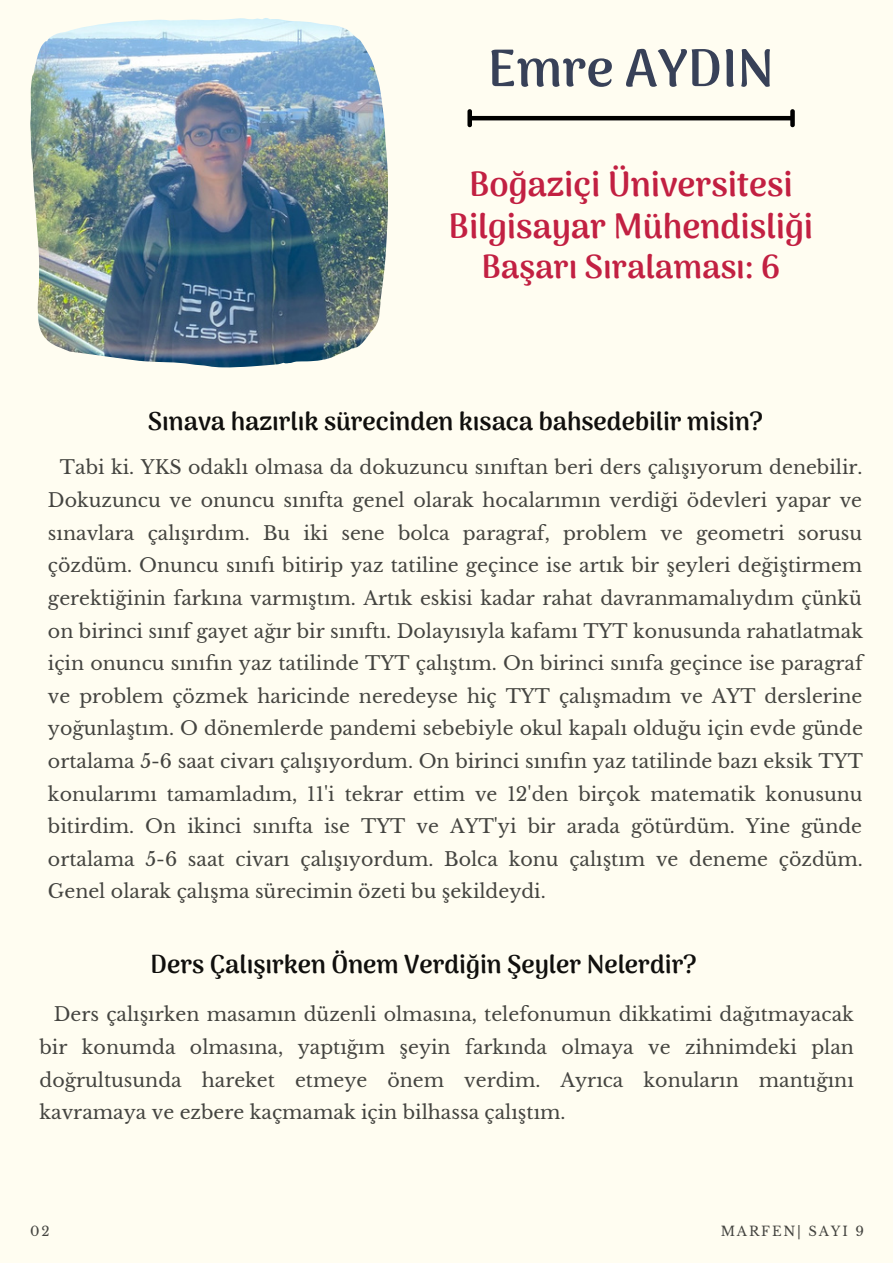
<style>
.page{position:relative;width:893px;height:1264px;background:#fff}
.page>*{position:absolute;margin:0;border:0;box-sizing:border-box;transform-origin:0 0}
.t1{font:800 52.5px "Arima Madurai";color:#384158}
.t2{font:800 34.5px/41.5px "Arima Madurai";color:#c22042;text-align:center}
.t3{font:800 33px "Arima Madurai";color:#c22042}
.t4{font:800 25.5px "Arima Madurai";color:#100f0d}
.t5{font:18.9px/32.5px "Libre Baskerville";color:#444440;text-align:justify}
.t6{font:13.2px "Libre Baskerville";letter-spacing:.14em;color:#444440}
</style>
<div class="page">
<div style="left:0;top:0;width:892px;height:1262px;background:#fffdf1"></div>
<hr style="left:471px;top:116px;width:320px;height:4px;background:#000">
<svg style="left:467px;top:109px;width:5px;height:18px"></svg>
<svg style="left:790px;top:109px;width:4px;height:18px"></svg>
<img style="left:30px;top:18px;width:358px;height:349px">
<h1 class="t1" style="left:487px;top:30px;width:288px">Emre AYDIN</h1>
<h2 class="t2" style="left:448px;top:164px;width:366px">Boğaziçi Üniversitesi<br>Bilgisayar Mühendisliği</h2>
<h3 class="t3" style="left:481px;top:243px;width:300px">Başarı Sıralaması: 6</h3>
<h3 class="t4" style="left:148px;top:403px;width:616px">Sınava hazırlık sürecinden kısaca bahsedebilir misin?</h3>
<p class="t5" style="left:48px;top:451px;width:816px;text-indent:12px">Tabi ki. YKS odaklı olmasa da dokuzuncu sınıftan beri ders çalışıyorum denebilir.<br>Dokuzuncu ve onuncu sınıfta genel olarak hocalarımın verdiği ödevleri yapar ve sınavlara çalışırdım. Bu iki sene bolca paragraf, problem ve geometri sorusu çözdüm. Onuncu sınıfı bitirip yaz tatiline geçince ise artık bir şeyleri değiştirmem gerektiğinin farkına varmıştım. Artık eskisi kadar rahat davranmamalıydım çünkü on birinci sınıf gayet ağır bir sınıftı. Dolayısıyla kafamı TYT konusunda rahatlatmak için onuncu sınıfın yaz tatilinde TYT çalıştım. On birinci sınıfa geçince ise paragraf ve problem çözmek haricinde neredeyse hiç TYT çalışmadım ve AYT derslerine yoğunlaştım. O dönemlerde pandemi sebebiyle okul kapalı olduğu için evde günde ortalama 5-6 saat civarı çalışıyordum. On birinci sınıfın yaz tatilinde bazı eksik TYT konularımı tamamladım, 11'i tekrar ettim ve 12'den birçok matematik konusunu bitirdim. On ikinci sınıfta ise TYT ve AYT'yi bir arada götürdüm. Yine günde ortalama 5-6 saat civarı çalışıyordum. Bolca konu çalıştım ve deneme çözdüm.<br>Genel olarak çalışma sürecimin özeti bu şekildeydi.</p>
<h3 class="t4" style="left:150px;top:945px;width:547px">Ders Çalışırken Önem Verdiğin Şeyler Nelerdir?</h3>
<p class="t5" style="left:40px;top:998px;width:815px;text-indent:14px">Ders çalışırken masamın düzenli olmasına, telefonumun dikkatimi dağıtmayacak bir konumda olmasına, yaptığım şeyin farkında olmaya ve zihnimdeki plan doğrultusunda hareket etmeye önem verdim. Ayrıca konuların mantığını kavramaya ve ezbere kaçmamak için bilhassa çalıştım.</p>
<p class="t6" style="left:30px;top:1223px;width:21px">02</p>
<p class="t6" style="left:720px;top:1223px;width:145px">MARFEN| SAYI 9</p>
</div>
